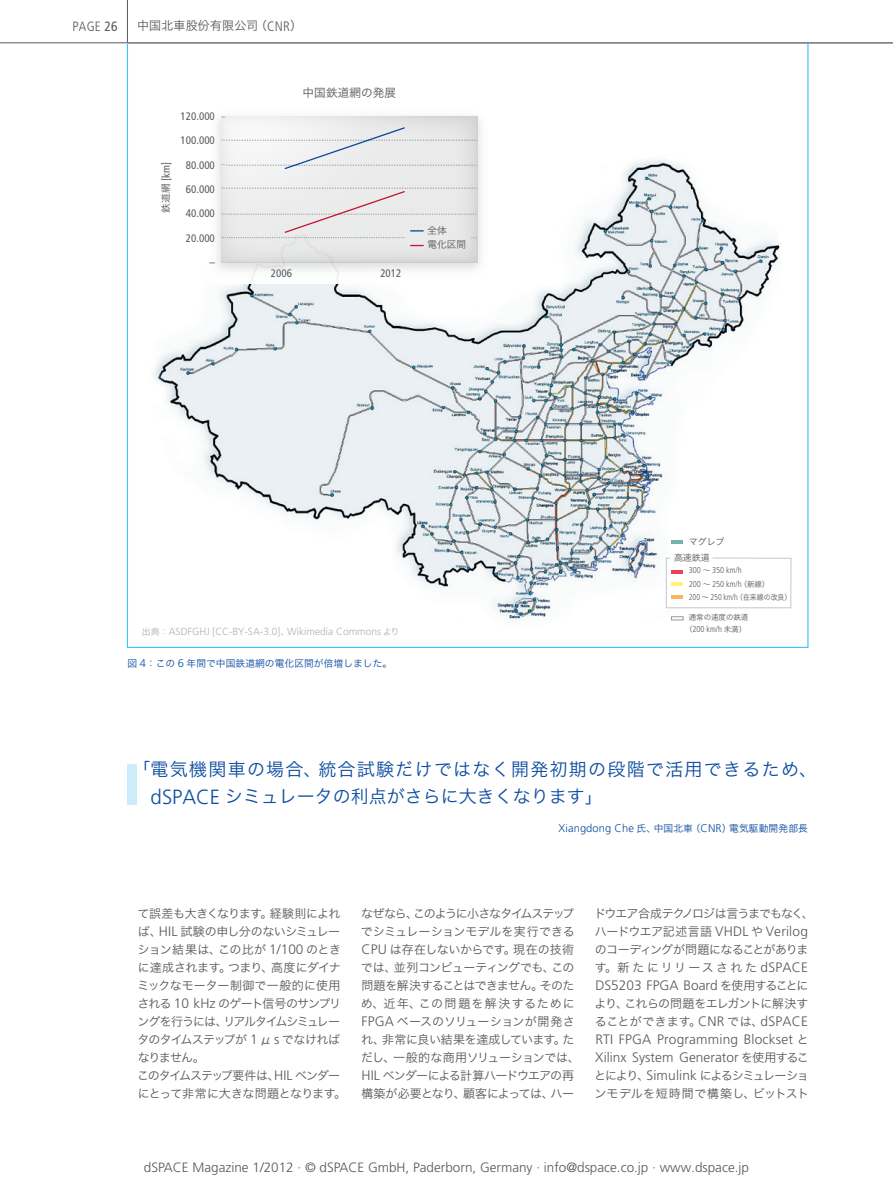
<style>
.page{position:relative;width:893px;height:1188px;background:#fff}
.page>*{position:absolute;margin:0;border:0;box-sizing:border-box;transform-origin:0 0}
.HL_14_18_light_c100m{font:18px/27px "Hira Kaku Pro W3";letter-spacing:.07em;color:#0d4da1}
.copy_9_12_light_80k{font:300 13.65px/18px "Frutiger LT Pro";color:#57585a}
.t1{font:300 13.5px "Frutiger LT Pro";color:#57585a}
.t2{font:300 condensed 13.5px "Frutiger LT Pro";color:#57585a}
.copy_9_12_light_80k-2{font:12px/18px "Hira Kaku Pro W3";letter-spacing:-.055em;color:#57585a}
.copy_9_12_light_80k-3{font:12px/18px "Hira Kaku Pro W3";letter-spacing:-.025em;color:#57585a}
.J_Heder_Left{font:12px "Hira Kaku Pro W3";letter-spacing:.015em;color:#57585a}
.t3{font:11.55px "Hira Kaku Pro W3";letter-spacing:.005em;color:#57585a}
.t4{font:condensed 10.95px "Frutiger LT Pro";color:#57585a}
.copy_9_12_light_80k-4{font:300 10.2px "Frutiger LT Pro";color:#b0b1b5}
.AUTOR_7_5_13_lg_it{font:9.75px "Hira Kaku Pro W3";letter-spacing:.01em;color:#0d4da1}
.BU_7_5_9_light_itali{font:9.75px "Hira Kaku Pro W3";letter-spacing:.005em;color:#0d4da1}
.t5{font:9.6px/14.5px "Hira Kaku Pro W3";color:#57585a}
.J_W3___Fru_45_K80_6p{font:9px "Hira Kaku Pro W3";letter-spacing:-.01em;color:#57585a}
.J_W3___Fru_45_K80_6p-2{font:300 condensed 8.55px/13.5px "Frutiger LT Pro";letter-spacing:-.01em;color:#57585a}
.J_W3___Fru_45_K80_6p-3{font:7.5px "Hira Kaku Pro W3";letter-spacing:-.01em;color:#57585a}
.s1{font-weight:400}
.s2{font-family:"Frutiger LT Pro";font-weight:300;font-stretch:condensed;font-size:13.65px}
.s3{font-family:"Hira Kaku Pro W3";font-stretch:normal;font-size:9.6px}
.s4{font-family:"Hira Kaku Pro W3";font-weight:400;font-size:9px}
.s5{font-family:"Frutiger LT Pro";font-weight:300;font-size:11.1px}
.s6{font-family:"Hira Kaku Pro W3";font-weight:400;font-stretch:normal;font-size:7.5px}
.s7{font-family:"Frutiger LT Pro";font-weight:300;font-size:20.55px}
.s8{font-family:"Frutiger LT Pro";font-weight:300;font-size:13.65px}
.s9{font-family:"Hira Kaku Pro W3";font-weight:400;font-size:12px}
</style>
<div class="page">
<hr style="left:0;top:43px;width:893px;height:1px;background:#57585a">
<hr style="left:127px;top:0;width:1px;height:43px;background:#57585a">
<div style="left:128px;top:764px;width:9px;height:41px;background:#ccecfb"></div>
<img style="left:153px;top:159px;width:627px;height:463px">
<hr style="left:671px;top:540px;width:12px;height:4px;background:#76b2ac">
<svg style="left:671px;top:617px;width:12px;height:3px"></svg>
<svg style="left:665px;top:557px;width:127px;height:52px"></svg>
<div style="left:138px;top:140px;width:386px;height:144px;background:#fff"></div>
<img style="left:217px;top:116px;width:264px;height:163px">
<svg style="left:221px;top:116px;width:256px;height:146px"></svg>
<svg style="left:411px;top:245px;width:12px;height:1px"></svg>
<svg style="left:221px;top:127px;width:256px;height:42px"></svg>
<svg style="left:221px;top:188px;width:256px;height:50px;background:#e7e5e6"></svg>
<p class="t2" style="left:73px;top:18px;width:47px">PAGE <span class="s1">26</span></p>
<p class="J_Heder_Left" style="left:137px;top:15px;width:166px">中国北車股份有限公司（<span class="s2">CNR</span>）</p>
<p class="t4" style="left:160px;top:213px;width:53px;rotate:-90deg"><span class="s3">鉄道網</span> [km]</p>
<p class="t4" style="left:181px;top:110px;width:36px">120.000</p>
<p class="t4" style="left:181px;top:134px;width:36px">100.000</p>
<p class="t4" style="left:186px;top:159px;width:30px">80.000</p>
<p class="t4" style="left:186px;top:183px;width:30px">60.000</p>
<p class="t4" style="left:186px;top:207px;width:30px">40.000</p>
<p class="t4" style="left:186px;top:231px;width:30px">20.000</p>
<p class="t4" style="left:210px;top:256px;width:7px">–</p>
<p class="t3" style="left:303px;top:82px;width:95px">中国鉄道網の発展</p>
<p class="t4" style="left:271px;top:266px;width:23px">2006</p>
<p class="t4" style="left:380px;top:266px;width:23px">2012</p>
<p class="t5" style="left:428px;top:222px;width:40px">全体<br>電化区間</p>
<p class="copy_9_12_light_80k-4" style="left:142px;top:625px;width:259px"><span class="s4">出典：</span>ASDFGHJ [CC-BY-SA-3.0]<span class="s4">、</span>Wikimedia Commons <span class="s4">より</span></p>
<p class="BU_7_5_9_light_itali" style="left:128px;top:655px;width:266px">図 <span class="s5">4</span>：この <span class="s5">6</span> 年間で中国鉄道網の電化区間が倍増しました。</p>
<p class="J_W3___Fru_45_K80_6p" style="left:689px;top:533px;width:37px">マグレブ</p>
<p class="J_W3___Fru_45_K80_6p-2" style="left:689px;top:564px;width:104px">300 <span class="s6">～</span> 350 km/h<br>200 <span class="s6">～</span> 250 km/h<span class="s6">（新線）<br></span>200 <span class="s6">～</span> 250 km/h<span class="s6">（在来線の改良）</span></p>
<p class="J_W3___Fru_45_K80_6p-3" style="left:689px;top:610px;width:61px">通常の速度の鉄道</p>
<p class="J_W3___Fru_45_K80_6p-2" style="left:685px;top:623px;width:63px"><span class="s6">（</span>200 km/h <span class="s6">未満）</span></p>
<p class="J_W3___Fru_45_K80_6p" style="left:674px;top:550px;width:37px">高速鉄道</p>
<p class="HL_14_18_light_c100m" style="left:151px;top:755px;width:668px;text-indent:-18px">「電気機関車の場合、統合試験だけではなく開発初期の段階で活用できるため、<span class="s7">dSPACE</span> シミュレータの利点がさらに大きくなります」</p>
<p class="AUTOR_7_5_13_lg_it" style="left:559px;top:819px;width:251px"><span class="s5">Xiangdong Che</span> 氏、中国北車（<span class="s5">CNR</span>）電気駆動開発部長</p>
<p class="copy_9_12_light_80k-2" style="left:137px;top:904px;width:206px;text-align:justify">て誤差も大きくなります。経験則によれば、<span class="s8">HIL</span> 試験の申し分のないシミュレーション結果は、この比が <span class="s8">1/100</span> のときに達成されます。つまり、高度にダイナミックなモーター制御で一般的に使用される <span class="s8">10 kHz</span> のゲート信号のサンプリングを行うには、リアルタイムシミュレータのタイムステップが <span class="s8">1</span> μ <span class="s8">s</span> でなければなりません。</p>
<p class="copy_9_12_light_80k-2" style="left:137px;top:1066px;width:210px">このタイムステップ要件は、<span class="s8">HIL</span> ベンダーにとって非常に大きな問題となります。</p>
<p class="copy_9_12_light_80k-2" style="left:361px;top:904px;width:221px">なぜなら、このように小さなタイムステップでシミュレーションモデルを実行できる<br><span class="s8">CPU</span> は存在しないからです。現在の技術では、並列コンピューティングでも、この問題を解決することはできません。そのため、近年、この問題を解決するために<br><span class="s8">FPGA</span> ベースのソリューションが開発され、非常に良い結果を達成しています。ただし、一般的な商用ソリューションでは、<br><span class="s8">HIL</span> ベンダーによる計算ハードウエアの再構築が必要となり、顧客によっては、ハー</p>
<p class="copy_9_12_light_80k-2" style="left:594px;top:904px;width:221px">ドウエア合成テクノロジは言うまでもなく、ハードウエア記述言語 <span class="s8">VHDL</span> や <span class="s8">Verilog</span>のコーディングが問題になることがあります。新たにリリースされた <span class="s8">dSPACE</span></p>
<p class="copy_9_12_light_80k" style="left:595px;top:977px;width:215px">DS5203 FPGA Board <span class="s9">を使用することに</span></p>
<p class="copy_9_12_light_80k-3" style="left:594px;top:994px;width:215px">より、これらの問題をエレガントに解決することができます。<span class="s8">CNR</span> では、<span class="s8">dSPACE</span></p>
<p class="copy_9_12_light_80k" style="left:595px;top:1031px;width:215px">RTI FPGA Programming Blockset <span class="s9">と<br></span>Xilinx System Generator <span class="s9">を使用するこ</span></p>
<p class="copy_9_12_light_80k-2" style="left:594px;top:1066px;width:216px">とにより、<span class="s8">Simulink</span> によるシミュレーションモデルを短時間で構築し、ビットスト</p>
<p class="t1" style="left:144px;top:1159px;width:607px">dSPACE Magazine 1/2012 · © dSPACE GmbH, Paderborn, Germany · info@dspace.co.jp · www.dspace.jp</p>
</div>
